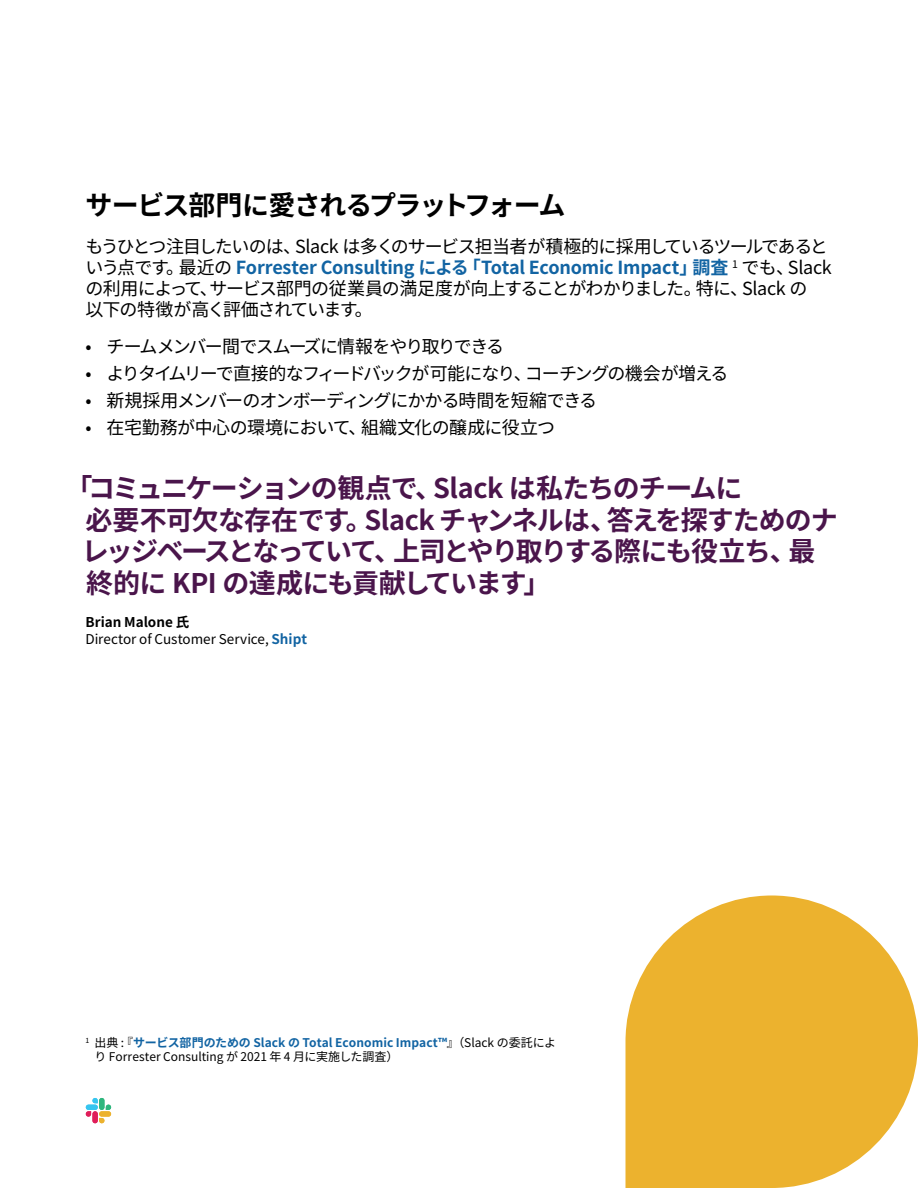
<style>
.page{position:relative;width:918px;height:1188px;background:#fff}
.page>*{position:absolute;margin:0;border:0;box-sizing:border-box;transform-origin:0 0}
.t1{font:700 27px/31.5px "Noto Sans CJ Kjp";letter-spacing:-.055em;color:#4a154b}
.t2{font:700 27px "Noto Sans CJ Kjp";letter-spacing:-.055em;color:#000}
.t3{font:18px/21px "Noto Sans CJ Kjp";letter-spacing:-.055em;color:#000}
.t4{font:18px "Noto Sans CJ Kjp";letter-spacing:-.095em;color:#000}
.t5{font:18px "Noto Sans CJ Kjp";letter-spacing:-.03em;color:#000}
.t6{font:13.5px/16.5px "Noto Sans CJ Kjp";letter-spacing:-.005em;color:#000}
.t7{font:12px/13.5px "Noto Sans CJ Kjp";color:#000}
.s1{font-weight:700;color:#1264a3}
.s2{font-weight:700}
</style>
<div class="page">
<svg style="left:86px;top:1111px;width:5px;height:6px"></svg>
<div style="left:92px;top:1111px;width:6px;height:12px;background:#e01e5a;border-radius:3px"></div>
<svg style="left:92px;top:1098px;width:6px;height:5px"></svg>
<div style="left:86px;top:1105px;width:12px;height:5px;background:#36c5f0;border-radius:3px"></div>
<svg style="left:106px;top:1105px;width:5px;height:5px"></svg>
<div style="left:99px;top:1098px;width:5px;height:12px;background:#2eb67d;border-radius:3px"></div>
<svg style="left:99px;top:1118px;width:5px;height:5px"></svg>
<div style="left:99px;top:1111px;width:12px;height:6px;background:#ecb22e;border-radius:3px"></div>
<svg style="left:626px;top:896px;width:292px;height:292px;fill:#ecb22e"></svg>
<h1 class="t2" style="left:86px;top:190px;width:481px">サービス部門に愛されるプラットフォーム</h1>
<p class="t3" style="left:86px;top:236px;width:748px">もうひとつ注目したいのは、Slack は多くのサービス担当者が積極的に採用しているツールであるという点です。最近の <span class="s1">Forrester Consulting による「Total Economic Impact」調査</span> <sup>1</sup> でも、Slackの利用によって、サービス部門の従業員の満足度が向上することがわかりました。特に、Slack の<br>以下の特徴が高く評価されています。</p>
<p class="t4" style="left:86px;top:336px;width:420px">• チームメンバー間でスムーズに情報をやり取りできる</p>
<p class="t4" style="left:86px;top:363px;width:644px">• よりタイムリーで直接的なフィードバックが可能になり、コーチングの機会が増える</p>
<p class="t3" style="left:86px;top:390px;width:513px">• 新規採用メンバーのオンボーディングにかかる時間を短縮できる</p>
<p class="t5" style="left:86px;top:417px;width:471px">• 在宅勤務が中心の環境において、組織文化の醸成に役立つ</p>
<h1 class="t1" style="left:82px;top:473px;width:758px;text-indent:-16px">「コミュニケーションの観点で、Slack は私たちのチームに<br>必要不可欠な存在です。Slack チャンネルは、答えを探すためのナレッジベースとなっていて、上司とやり取りする際にも役立ち、最終的に KPI の達成にも貢献しています」</h1>
<p class="t6" style="left:86px;top:614px;width:223px"><span class="s2">Brian Malone 氏<br></span>Director of Customer Service, <span class="s1">Shipt</span></p>
<p class="t7" style="left:95px;top:1036px;width:463px;text-indent:-9px"><sup>1</sup> 出典 :『<span class="s1">サービス部門のための Slack の Total Economic Impact™</span>』（Slack の委託により Forrester Consulting が 2021 年 4 月に実施した調査）</p>
</div>
